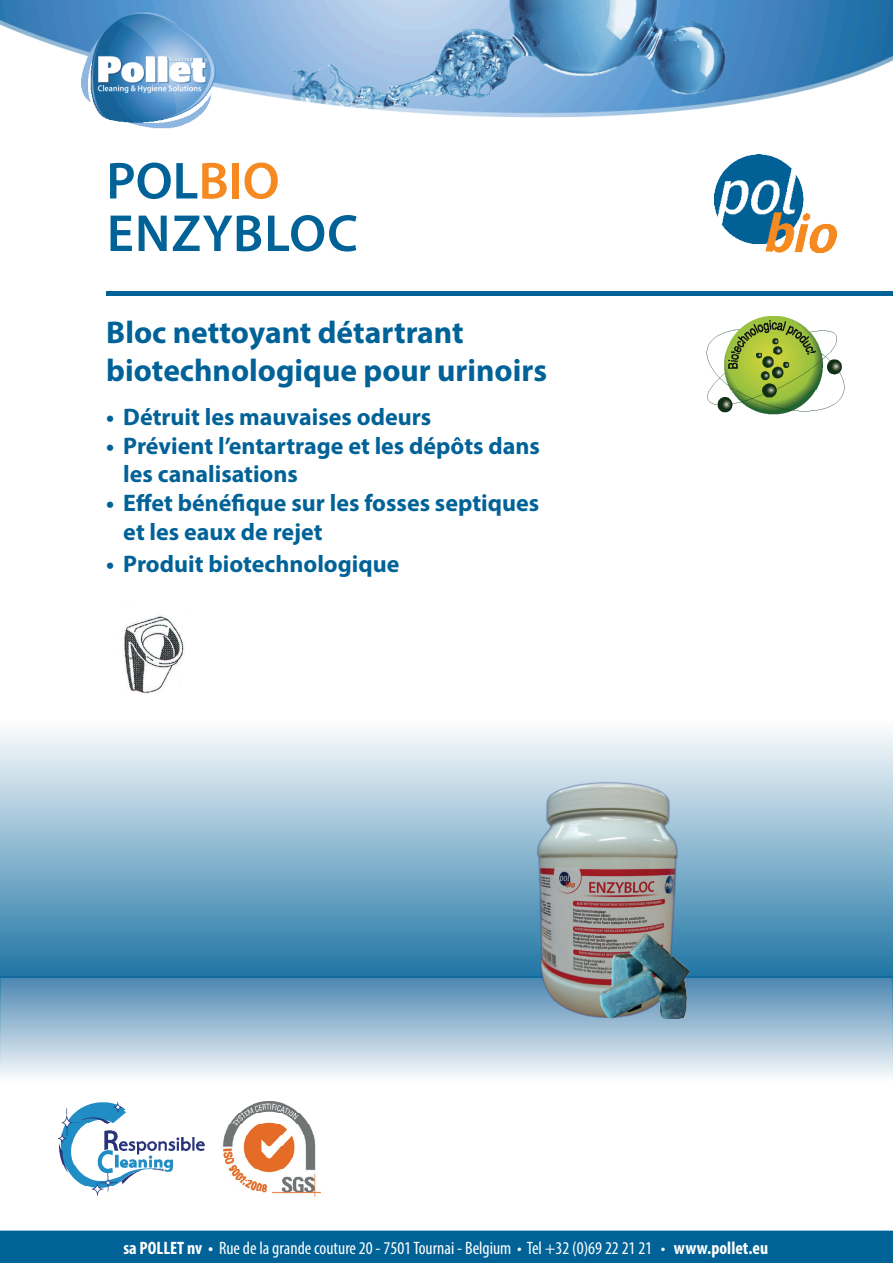
<style>
.page{position:relative;width:893px;height:1263px;background:#fff}
.page>*{position:absolute;margin:0;border:0;box-sizing:border-box;transform-origin:0 0}
.t1{font:600 52.5px/52.5px "Myriad Pro";letter-spacing:.005em;color:#016298}
.t2{font:700 31.5px/37.8px "Myriad Pro";color:#016298}
.t3{font:700 24px/28.8px "Myriad Pro";color:#016298}
.t4{font:condensed 18px "Myriad Pro";color:#fff}
.s1{color:#f68922}
.s2{font-weight:700}
</style>
<div class="page">
<img style="left:0;top:0;width:893px;height:129px">
<hr style="left:106px;top:291px;width:787px;height:4px;background:#016298">
<div style="left:0;top:976px;width:893px;height:106px;background:linear-gradient(to bottom,#4985b1,#fbfcfd)"></div>
<div style="left:0;top:719px;width:893px;height:259px;background:linear-gradient(to bottom,#fffefe,#1f75a4);border:2px solid #016298"></div>
<div style="left:0;top:1230px;width:893px;height:33px;background:#016298"></div>
<img style="left:58px;top:1102px;width:147px;height:94px">
<img style="left:223px;top:1102px;width:97px;height:94px">
<img style="left:714px;top:154px;width:122px;height:98px">
<img style="left:124px;top:614px;width:60px;height:79px">
<img style="left:706px;top:316px;width:139px;height:99px">
<img style="left:537px;top:782px;width:152px;height:236px">
<h1 class="t1" style="left:106px;top:153px;width:253px">POL<span class="s1">BIO<br></span>ENZYBLOC</h1>
<h2 class="t2" style="left:106px;top:313px;width:442px">Bloc nettoyant détartrant biotechnologique pour urinoirs</h2>
<p class="t3" style="left:106px;top:402px;width:326px">• Détruit les mauvaises odeurs</p>
<p class="t3" style="left:123px;top:430px;width:418px;text-indent:-17px">• Prévient l’entartrage et les dépôts dans les canalisations</p>
<p class="t3" style="left:123px;top:488px;width:417px;text-indent:-17px">• Effet bénéfique sur les fosses septiques et les eaux de rejet</p>
<p class="t3" style="left:106px;top:549px;width:295px">• Produit biotechnologique</p>
<p class="t4" style="left:123px;top:1237px;width:646px"><span class="s2">sa POLLET nv •</span> Rue de la grande couture 20 - 7501 Tournai - Belgium • Tel +32 (0)69 22 21 21 • <span class="s2">www.pollet.eu</span></p>
</div>
